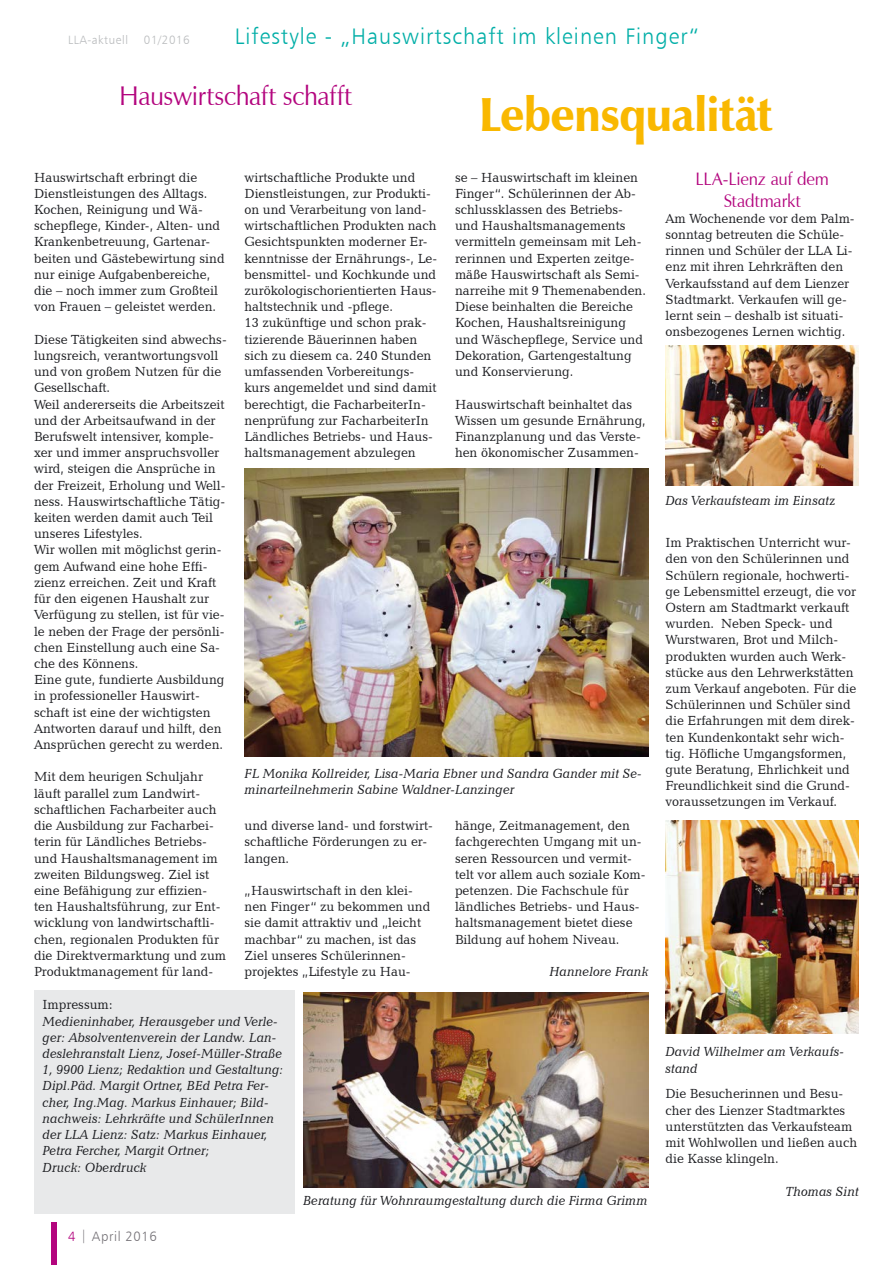
<style>
.page{position:relative;width:893px;height:1265px;background:#fff}
.page>*{position:absolute;margin:0;border:0;box-sizing:border-box;transform-origin:0 0}
.t1{font:900 48px "Zapf Humanist 601 BT";letter-spacing:-.02em;color:#f9b800;scale:.95 1}
.t2{font:27px "Zapf Humanist 601 BT";letter-spacing:-.01em;color:#b3057e;scale:.95 1}
.t3{font:22.5px "Humanist 777 BT Light B";letter-spacing:.05em;color:#00aea7}
.t4{font:18px/21.6px "Zapf Humanist 601 BT";letter-spacing:-.01em;color:#b3057e;text-align:center;scale:.95 1}
.t5{font:13.5px/16.2px "Candida BT";color:#1a1b1f;scale:.95 1}
.t6{font:italic 13.5px/16.2px "Candida BT";color:#1a1b1f;scale:.95 1}
.t7{font:13.5px "Humanist 777 BT Light B";letter-spacing:.05em;color:#757277}
.t8{font:12px "Humanist 777 BT Light B";letter-spacing:.05em;color:#b9bbbd}
.s1{color:#b3057e}
</style>
<div class="page">
<div style="left:51px;top:1221px;width:5px;height:43px;background:#b3057e"></div>
<div style="left:34px;top:990px;width:261px;height:223px;background:#e8e9ea"></div>
<img style="left:245px;top:468px;width:403px;height:288px">
<img style="left:665px;top:820px;width:194px;height:212px">
<img style="left:665px;top:346px;width:194px;height:139px">
<img style="left:303px;top:992px;width:345px;height:194px">
<p class="t8" style="left:68px;top:32px;width:61px">LLA-aktuell</p>
<p class="t8" style="left:144px;top:32px;width:47px">01/2016</p>
<h3 class="t3" style="left:235px;top:22px;width:466px">Lifestyle - „Hauswirtschaft im kleinen Finger“</h3>
<h2 class="t2" style="left:119px;top:79px;width:247px">Hauswirtschaft schafft</h2>
<h1 class="t1" style="left:479px;top:85px;width:310px">Lebensqualität</h1>
<p class="t5" style="left:34px;top:168px;width:202px">Hauswirtschaft erbringt die<br>Dienstleistungen des Alltags.<br>Kochen, Reinigung und Wä&shy;schepflege, Kinder-, Alten- und<br>Krankenbetreuung, Gartenar&shy;beiten und Gästebewirtung sind nur einige Aufgabenbereiche, die – noch immer zum Großteil von Frauen – geleistet werden.</p>
<p class="t5" style="left:34px;top:330px;width:204px">Diese Tätigkeiten sind abwechs&shy;lungsreich, verantwortungsvoll und von großem Nutzen für die<br>Gesellschaft.<br>Weil andererseits die Arbeitszeit und der Arbeitsaufwand in der<br>Berufswelt intensiver, komple&shy;xer und immer anspruchsvoller wird, steigen die Ansprüche in der Freizeit, Erholung und Well&shy;ness. Hauswirtschaftliche Tätig&shy;keiten werden damit auch Teil unseres Lifestyles.<br>Wir wollen mit möglichst gerin&shy;gem Aufwand eine hohe Effi&shy;zienz erreichen. Zeit und Kraft für den eigenen Haushalt zur<br>Verfügung zu stellen, ist für vie&shy;le neben der Frage der persönli&shy;chen Einstellung auch eine Sa&shy;che des Könnens.<br>Eine gute, fundierte Ausbildung in professioneller Hauswirt&shy;schaft ist eine der wichtigsten<br>Antworten darauf und hilft, den<br>Ansprüchen gerecht zu werden.</p>
<p class="t5" style="left:34px;top:768px;width:204px">Mit dem heurigen Schuljahr läuft parallel zum Landwirt&shy;schaftlichen Facharbeiter auch die Ausbildung zur Facharbei&shy;terin für Ländliches Betriebs&shy;und Haushaltsmanagement im zweiten Bildungsweg. Ziel ist eine Befähigung zur effizien&shy;ten Haushaltsführung, zur Ent&shy;wicklung von landwirtschaftli&shy;chen, regionalen Produkten für die Direktvermarktung und zum<br>Produktmanagement für land-</p>
<p class="t5" style="left:245px;top:168px;width:204px">wirtschaftliche Produkte und<br>Dienstleistungen, zur Produkti&shy;on und Verarbeitung von land&shy;wirtschaftlichen Produkten nach<br>Gesichtspunkten moderner Er&shy;kenntnisse der Ernährungs-, Le&shy;bensmittel- und Kochkunde und zurökologischorientierten Haus&shy;haltstechnik und -pflege.<br>13 zukünftige und schon prak&shy;tizierende Bäuerinnen haben sich zu diesem ca. 240 Stunden umfassenden Vorbereitungs&shy;kurs angemeldet und sind damit berechtigt, die FacharbeiterIn&shy;nenprüfung zur FacharbeiterIn<br>Ländliches Betriebs- und Haus&shy;haltsmanagement abzulegen</p>
<p class="t5" style="left:455px;top:168px;width:203px">se – Hauswirtschaft im kleinen<br>Finger“. Schülerinnen der Ab&shy;schlussklassen des Betriebs&shy;und Haushaltsmanagements vermitteln gemeinsam mit Leh&shy;rerinnen und Experten zeitge&shy;mäße Hauswirtschaft als Semi&shy;narreihe mit 9 Themenabenden.<br>Diese beinhalten die Bereiche<br>Kochen, Haushaltsreinigung und Wäschepflege, Service und<br>Dekoration, Gartengestaltung und Konservierung.</p>
<p class="t5" style="left:455px;top:395px;width:202px">Hauswirtschaft beinhaltet das<br>Wissen um gesunde Ernährung,<br>Finanzplanung und das Verste&shy;hen ökonomischer Zusammen-</p>
<p class="t6" style="left:245px;top:764px;width:420px">FL Monika Kollreider, Lisa-Maria Ebner und Sandra Gander mit Se&shy;minarteilnehmerin Sabine Waldner-Lanzinger</p>
<p class="t5" style="left:245px;top:816px;width:200px">und diverse land- und forstwirt&shy;schaftliche Förderungen zu er&shy;langen.</p>
<p class="t5" style="left:245px;top:881px;width:197px">„Hauswirtschaft in den klei&shy;nen Finger“ zu bekommen und sie damit attraktiv und „leicht machbar“ zu machen, ist das<br>Ziel unseres Schülerinnen&shy;projektes „Lifestyle zu Hau-</p>
<p class="t5" style="left:455px;top:816px;width:202px">hänge, Zeitmanagement, den fachgerechten Umgang mit un&shy;seren Ressourcen und vermit&shy;telt vor allem auch soziale Kom&shy;petenzen. Die Fachschule für ländliches Betriebs- und Haus&shy;haltsmanagement bietet diese<br>Bildung auf hohem Niveau.</p>
<p class="t6" style="left:549px;top:962px;width:106px">Hannelore Frank</p>
<p class="t5" style="left:43px;top:996px;width:76px">Impressum:</p>
<p class="t6" style="left:43px;top:1012px;width:255px">Medieninhaber, Herausgeber und Verle&shy;ger: Absolventenverein der Landw. Lan&shy;deslehranstalt Lienz, Josef-Müller-Straße 1, 9900 Lienz; Redaktion und Gestaltung:<br>Dipl.Päd. Margit Ortner, BEd Petra Fer&shy;cher, Ing.Mag. Markus Einhauer; Bild&shy;nachweis: Lehrkräfte und SchülerInnen der LLA Lienz: Satz: Markus Einhauer, Petra Fercher, Margit Ortner;<br>Druck: Oberdruck</p>
<p class="t7" style="left:68px;top:1227px;width:90px"><span class="s1">4</span> | April 2016</p>
<p class="t6" style="left:303px;top:1191px;width:364px">Beratung für Wohnraumgestaltung durch die Firma Grimm</p>
<h3 class="t4" style="left:695px;top:168px;width:142px">LLA-Lienz auf dem<br>Stadtmarkt</h3>
<p class="t5" style="left:665px;top:210px;width:201px">Am Wochenende vor dem Palm&shy;sonntag betreuten die Schüle&shy;rinnen und Schüler der LLA Li&shy;enz mit ihren Lehrkräften den<br>Verkaufsstand auf dem Lienzer<br>Stadtmarkt. Verkaufen will ge&shy;lernt sein – deshalb ist situati&shy;onsbezogenes Lernen wichtig.</p>
<p class="t6" style="left:665px;top:492px;width:180px">Das Verkaufsteam im Einsatz</p>
<p class="t5" style="left:665px;top:534px;width:202px">Im Praktischen Unterricht wur&shy;den von den Schülerinnen und<br>Schülern regionale, hochwerti&shy;ge Lebensmittel erzeugt, die vor<br>Ostern am Stadtmarkt verkauft wurden. Neben Speck- und<br>Wurstwaren, Brot und Milch&shy;produkten wurden auch Werk&shy;stücke aus den Lehrwerkstätten zum Verkauf angeboten. Für die<br>Schülerinnen und Schüler sind die Erfahrungen mit dem direk&shy;ten Kundenkontakt sehr wich&shy;tig. Höfliche Umgangsformen, gute Beratung, Ehrlichkeit und<br>Freundlichkeit sind die Grund&shy;voraussetzungen im Verkauf.</p>
<p class="t6" style="left:665px;top:1043px;width:190px">David Wilhelmer am Verkaufs&shy;stand</p>
<p class="t5" style="left:665px;top:1084px;width:203px">Die Besucherinnen und Besu&shy;cher des Lienzer Stadtmarktes unterstützten das Verkaufsteam mit Wohlwollen und ließen auch die Kasse klingeln.</p>
<p class="t6" style="left:786px;top:1182px;width:78px">Thomas Sint</p>
</div>
